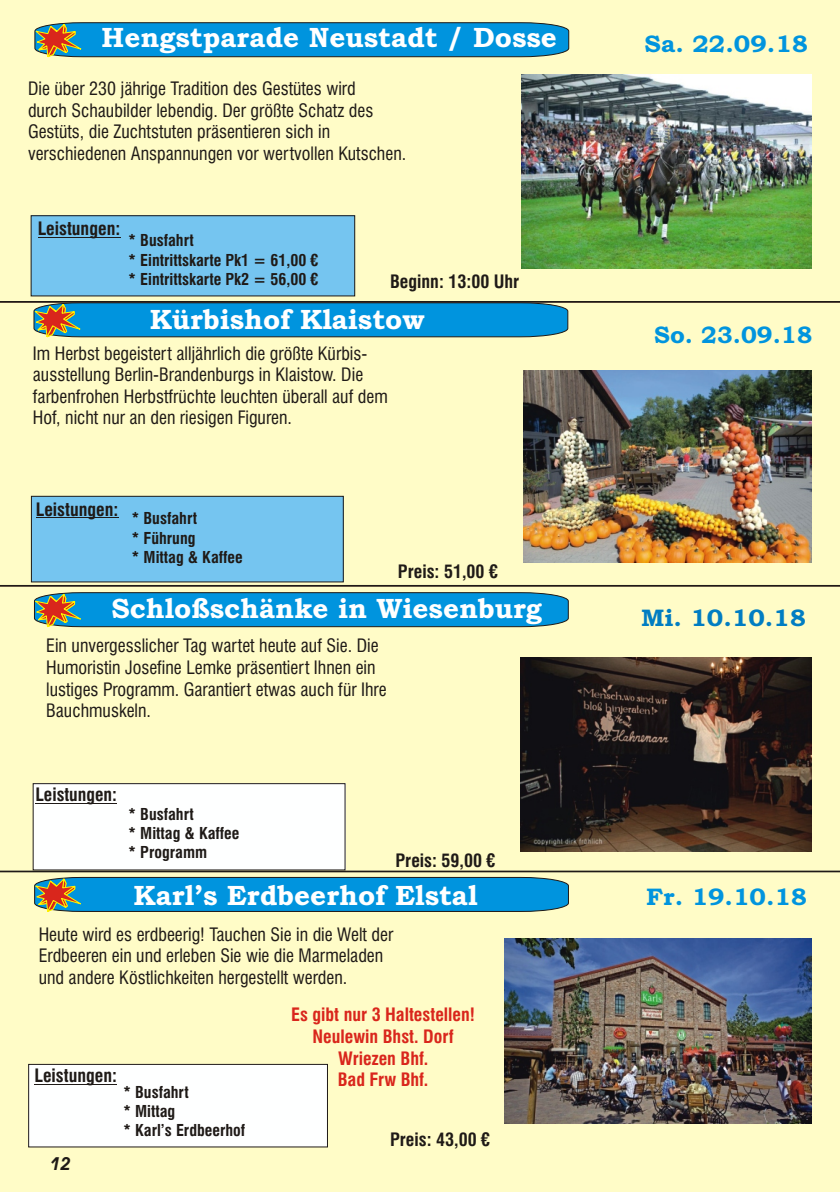
<style>
.page{position:relative;width:840px;height:1192px;background:#fffcc7}
.page>*{position:absolute;margin:0;border:0;box-sizing:border-box;transform-origin:0 0}
.t1{font:28px "Bookman Old Style";color:#fff}
.t2{font:24px "Bookman Old Style";color:#0094de;scale:1.04 1}
.t3{font:24px "Bookman Old Style";color:#0094de}
.t4{font:24px "Bookman Old Style";color:#007dc2;scale:1.04 1}
.t5{font:18px/21.6px "Swis 721 Cn BT";color:#1f1a17}
.t6{font:700 18px "Swis 721 Cn BT";color:#1f1a17}
.t7{font:700 18px/21.6px "Swis 721 Cn BT";color:#d9261c;text-align:center}
.t8{font:italic 700 18px "Avant Garde Bk BT";color:#1f1a17}
.t9{font:700 16px/19.2px "Swis 721 Cn BT";color:#1f1a17}
</style>
<div class="page">
<div style="left:31px;top:216px;width:324px;height:80px;background:#75c5f0"></div>
<div style="left:31px;top:496px;width:312px;height:86px;background:#75c5f0"></div>
<div style="left:31px;top:496px;width:313px;height:86px;border:1px solid #1f1a17"></div>
<svg style="left:34px;top:22px;width:535px;height:36px;background:#1690c9"></svg>
<svg style="left:0;top:301px;width:840px;height:37px"></svg>
<svg style="left:0;top:585px;width:840px;height:43px"></svg>
<hr style="left:38px;top:237px;width:82px;height:1px;background:#1f1a17">
<hr style="left:36px;top:517px;width:82px;height:1px;background:#1f1a17">
<div style="left:33px;top:784px;width:312px;height:86px;background:#feffff"></div>
<div style="left:33px;top:783px;width:312px;height:87px;border:1px solid #1f1a17"></div>
<hr style="left:36px;top:803px;width:81px;height:1px;background:#1f1a17">
<div style="left:29px;top:1064px;width:298px;height:83px;background:#feffff"></div>
<div style="left:28px;top:1064px;width:300px;height:83px;border:1px solid #1f1a17"></div>
<svg style="left:0;top:871px;width:840px;height:41px"></svg>
<hr style="left:35px;top:1084px;width:82px;height:1px;background:#1f1a17">
<img style="left:521px;top:75px;width:290px;height:193px">
<img style="left:524px;top:370px;width:287px;height:192px">
<img style="left:521px;top:658px;width:290px;height:193px">
<img style="left:504px;top:938px;width:307px;height:186px">
<h1 class="t1" style="left:102px;top:27px;width:457px">Hengstparade Neustadt / Dosse</h1>
<p class="t5" style="left:28px;top:80px;width:380px">Die über 230 jährige Tradition des Gestütes wird<br>durch Schaubilder lebendig. Der größte Schatz des Gestüts, die Zuchtstuten präsentieren sich in verschiedenen Anspannungen vor wertvollen Kutschen.</p>
<p class="t6" style="left:38px;top:222px;width:84px">Leistungen:</p>
<p class="t9" style="left:128px;top:233px;width:192px">* Busfahrt<br>* Eintrittskarte Pk1 = 61,00 € * Eintrittskarte Pk2 = 56,00 €</p>
<p class="t6" style="left:390px;top:274px;width:131px">Beginn: 13:00 Uhr</p>
<h1 class="t1" style="left:150px;top:309px;width:276px">Kürbishof Klaistow</h1>
<p class="t5" style="left:33px;top:344px;width:356px">Im Herbst begeistert alljährlich die größte Kürbis&shy;ausstellung Berlin-Brandenburgs in Klaistow. Die farbenfrohen Herbstfrüchte leuchten überall auf dem Hof, nicht nur an den riesigen Figuren.</p>
<p class="t6" style="left:36px;top:502px;width:84px">Leistungen:</p>
<p class="t9" style="left:132px;top:511px;width:113px">* Busfahrt<br>* Führung<br>* Mittag &amp; Kaffee</p>
<p class="t6" style="left:398px;top:564px;width:102px">Preis: 51,00 €</p>
<h1 class="t1" style="left:111px;top:598px;width:432px">Schloßschänke in Wiesenburg</h1>
<p class="t5" style="left:46px;top:637px;width:342px">Ein unvergesslicher Tag wartet heute auf Sie. Die Humoristin Josefine Lemke präsentiert Ihnen ein lustiges Programm. Garantiert etwas auch für Ihre Bauchmuskeln.</p>
<p class="t6" style="left:36px;top:788px;width:83px">Leistungen:</p>
<p class="t9" style="left:128px;top:806px;width:113px">* Busfahrt<br>* Mittag &amp; Kaffee * Programm</p>
<p class="t6" style="left:396px;top:853px;width:102px">Preis: 59,00 €</p>
<h1 class="t1" style="left:134px;top:885px;width:345px">Karl’s Erdbeerhof Elstal</h1>
<p class="t5" style="left:39px;top:925px;width:356px">Heute wird es erdbeerig! Tauchen Sie in die Welt der<br>Erdbeeren ein und erleben Sie wie die Marmeladen und andere Köstlichkeiten hergestellt werden.</p>
<p class="t6" style="left:35px;top:1068px;width:84px">Leistungen:</p>
<p class="t8" style="left:50px;top:1156px;width:22px">12</p>
<p class="t9" style="left:123px;top:1084px;width:124px">* Busfahrt<br>* Mittag<br>* Karl’s Erdbeerhof</p>
<p class="t7" style="left:291px;top:1006px;width:186px">Es gibt nur 3 Haltestellen!<br>Neulewin Bhst. Dorf<br>Wriezen Bhf.<br>Bad Frw Bhf.</p>
<p class="t6" style="left:390px;top:1132px;width:102px">Preis: 43,00 €</p>
<h2 class="t2" style="left:645px;top:34px;width:159px">Sa. 22.09.18</h2>
<h2 class="t3" style="left:654px;top:325px;width:160px">So. 23.09.18</h2>
<h2 class="t4" style="left:641px;top:609px;width:160px">Mi. 10.10.18</h2>
<h2 class="t2" style="left:646px;top:888px;width:156px">Fr. 19.10.18</h2>
</div>
